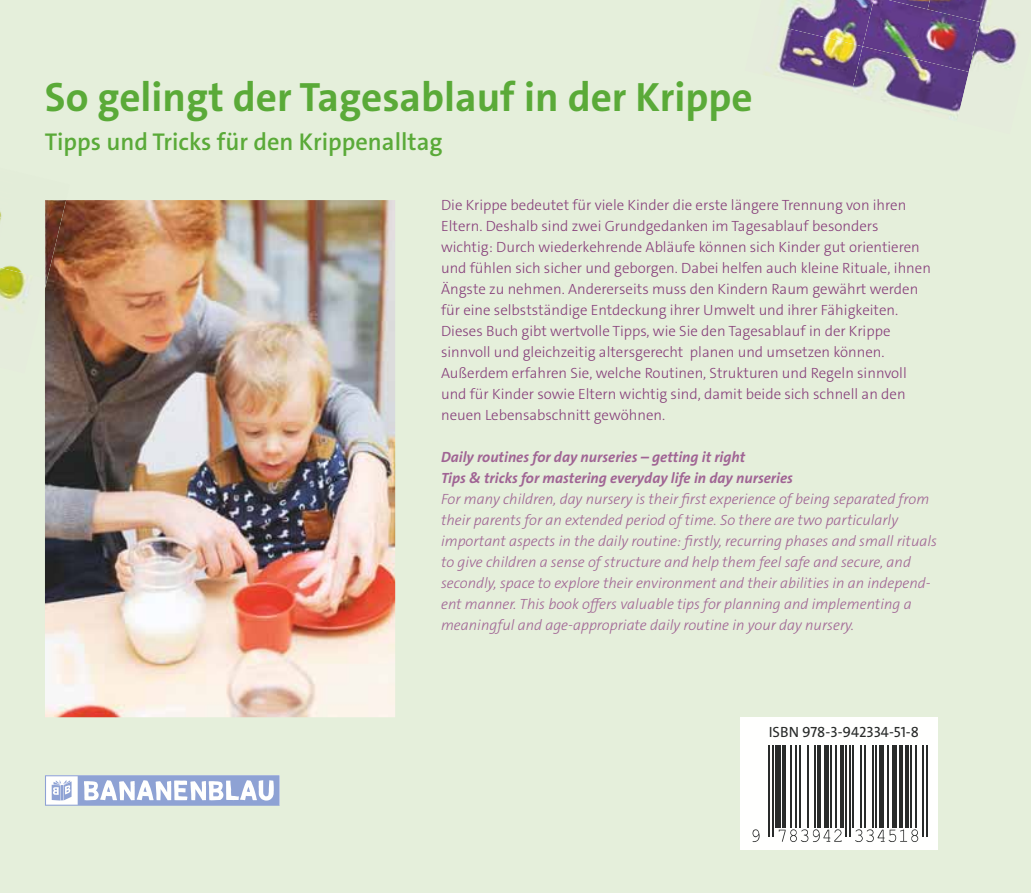
<style>
.page{position:relative;width:1031px;height:893px;background:#e5efdb}
.page>*{position:absolute;margin:0;border:0;box-sizing:border-box;transform-origin:0 0}
.t1{font:700 41.3px "The Sans C4 s";color:#5aaa38}
.t2{font:600 24.5px "The Sans C4 s";color:#5aaa38}
.t3{font:300 14.88px/21px "The Sans C4 s";color:#873f7b}
.t4{font:italic 300 14.88px/21px "The Sans C4 s";color:#a06494}
.t5{font:italic 700 14.88px/21px "The Sans C4 s";color:#a06494}
.t6{font:14.88px "The Sans C4 s";color:#292b2a}
</style>
<div class="page">
<img style="left:45px;top:200px;width:350px;height:517px">
<div style="left:740px;top:717px;width:197px;height:133px;background:#fffffe"></div>
<hr style="left:768px;top:745px;width:2px;height:91px;background:#292b2a">
<hr style="left:772px;top:745px;width:1px;height:91px;background:#292b2a">
<div style="left:775px;top:745px;width:5px;height:83px;background:#292b2a"></div>
<hr style="left:782px;top:745px;width:3px;height:83px;background:#292b2a">
<hr style="left:790px;top:745px;width:2px;height:83px;background:#292b2a">
<hr style="left:795px;top:745px;width:2px;height:83px;background:#292b2a">
<hr style="left:799px;top:745px;width:1px;height:83px;background:#292b2a">
<hr style="left:807px;top:745px;width:2px;height:83px;background:#292b2a">
<hr style="left:814px;top:745px;width:1px;height:83px;background:#292b2a">
<hr style="left:817px;top:745px;width:3px;height:83px;background:#292b2a">
<div style="left:824px;top:745px;width:5px;height:83px;background:#292b2a"></div>
<hr style="left:830px;top:745px;width:2px;height:83px;background:#292b2a">
<hr style="left:835px;top:745px;width:2px;height:83px;background:#292b2a">
<hr style="left:840px;top:745px;width:4px;height:83px;background:#292b2a">
<hr style="left:845px;top:745px;width:2px;height:91px;background:#292b2a">
<hr style="left:849px;top:745px;width:1px;height:91px;background:#292b2a">
<hr style="left:852px;top:745px;width:2px;height:83px;background:#292b2a">
<hr style="left:860px;top:745px;width:2px;height:83px;background:#292b2a">
<hr style="left:864px;top:745px;width:1px;height:83px;background:#292b2a">
<hr style="left:872px;top:745px;width:2px;height:83px;background:#292b2a">
<hr style="left:875px;top:745px;width:2px;height:83px;background:#292b2a">
<div style="left:879px;top:745px;width:5px;height:83px;background:#292b2a"></div>
<hr style="left:887px;top:745px;width:2px;height:83px;background:#292b2a">
<div style="left:892px;top:745px;width:5px;height:83px;background:#292b2a"></div>
<hr style="left:899px;top:745px;width:3px;height:83px;background:#292b2a">
<hr style="left:906px;top:745px;width:3px;height:83px;background:#292b2a">
<hr style="left:911px;top:745px;width:1px;height:83px;background:#292b2a">
<hr style="left:916px;top:745px;width:1px;height:83px;background:#292b2a">
<hr style="left:922px;top:745px;width:2px;height:91px;background:#292b2a">
<hr style="left:926px;top:745px;width:1px;height:91px;background:#292b2a">
<svg style="left:752px;top:829px;width:8px;height:13px"></svg>
<svg style="left:779px;top:829px;width:62px;height:13px"></svg>
<svg style="left:855px;top:829px;width:63px;height:13px"></svg>
<svg style="left:45px;top:775px;width:235px;height:31px;background:#b9c6e4"></svg>
<img style="left:0;top:200px;width:70px;height:79px">
<img style="left:0;top:217px;width:5px;height:25px">
<img style="left:0;top:266px;width:45px;height:44px">
<img style="left:45px;top:200px;width:21px;height:88px">
<img style="left:981px;top:0;width:9px;height:22px">
<img style="left:789px;top:0;width:73px;height:21px">
<img style="left:862px;top:0;width:119px;height:46px">
<img style="left:957px;top:22px;width:62px;height:48px">
<img style="left:778px;top:21px;width:85px;height:66px">
<img style="left:851px;top:46px;width:118px;height:73px">
<h1 class="t1" style="left:45px;top:82px;width:709px">So gelingt der Tagesablauf in der Krippe</h1>
<h2 class="t2" style="left:45px;top:132px;width:399px">Tipps und Tricks für den Krippenalltag</h2>
<p class="t3" style="left:441px;top:196px;width:491px">Die Krippe bedeutet für viele Kinder die erste längere Trennung von ihren Eltern. Deshalb sind zwei Grundgedanken im Tagesablauf besonders wichtig: Durch wiederkehrende Abläufe können sich Kinder gut orientieren und fühlen sich sicher und geborgen. Dabei helfen auch kleine Rituale, ihnen Ängste zu nehmen. Andererseits muss den Kindern Raum gewährt werden für eine selbstständige Entdeckung ihrer Umwelt und ihrer Fähigkeiten.<br>Dieses Buch gibt wertvolle Tipps, wie Sie den Tagesablauf in der Krippe sinnvoll und gleichzeitig altersgerecht planen und umsetzen können.<br>Außerdem erfahren Sie, welche Routinen, Strukturen und Regeln sinnvoll und für Kinder sowie Eltern wichtig sind, damit beide sich schnell an den neuen Lebensabschnitt gewöhnen.</p>
<p class="t5" style="left:441px;top:448px;width:353px">Daily routines for day nurseries – getting it right<br>Tips &amp; tricks for mastering everyday life in day nurseries</p>
<p class="t4" style="left:441px;top:490px;width:497px">For many children, day nursery is their first experience of being separated from their parents for an extended period of time. So there are two particularly important aspects in the daily routine: firstly, recurring phases and small rituals to give children a sense of structure and help them feel safe and secure, and secondly, space to explore their environment and their abilities in an independ&shy;ent manner. This book offers valuable tips for planning and implementing a meaningful and age-appropriate daily routine in your day nursery.</p>
<p class="t6" style="left:769px;top:723px;width:152px">ISBN 978-3-942334-51-8</p>
</div>
